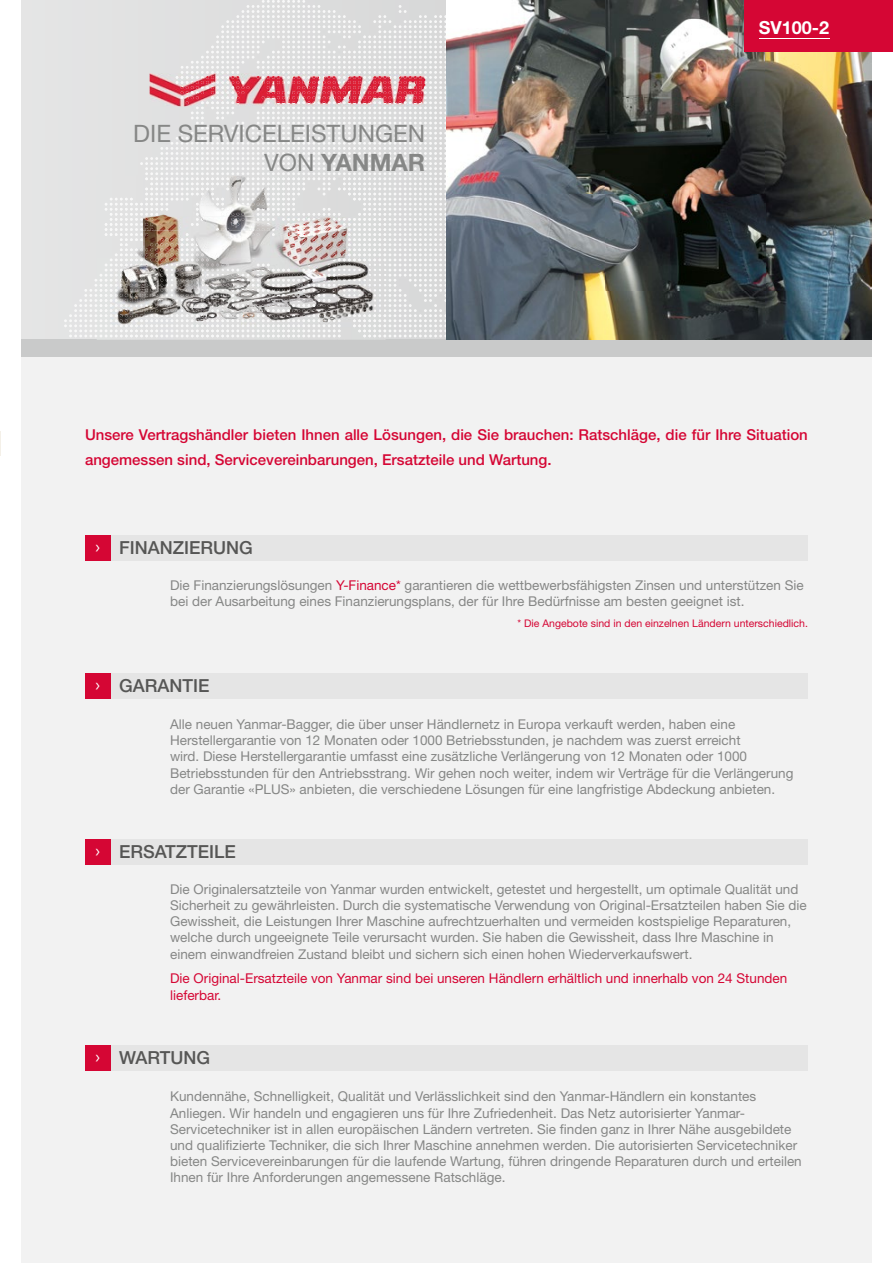
<style>
.page{position:relative;width:893px;height:1263px;background:#fff}
.page>*{position:absolute;margin:0;border:0;box-sizing:border-box;transform-origin:0 0}
.t1{font:24px/28.8px "Helvetica Neue LT Std";color:#868786;text-align:right}
.t2{font:500 18px "Helvetica Neue LT Std";color:#565655}
.t3{font:700 18px "Helvetica Neue LT Std";color:#fff}
.t4{font:500 15px/24.8px "Helvetica Neue LT Std";color:#d50634}
.t5{font:13.5px/16.2px "Helvetica Neue LT Std";color:#868786}
.t6{font:13.5px/16.2px "Helvetica Neue LT Std";color:#d50634}
.t7{font:10.5px "Helvetica Neue LT Std";color:#d50634}
.s1{font-weight:700}
.s2{font-family:"Myriad Pro";font-weight:400;color:#fff}
.s3{color:#d50634}
</style>
<div class="page">
<div style="left:21px;top:0;width:851px;height:1263px;background:#f2f2f2"></div>
<div style="left:21px;top:0;width:425px;height:340px;background:#e4e5e5"></div>
<div style="left:21px;top:340px;width:851px;height:17px;background:#c9caca"></div>
<img style="left:446px;top:0;width:426px;height:340px">
<div style="left:85px;top:535px;width:723px;height:25px;background:#e5e5e5"></div>
<div style="left:85px;top:535px;width:26px;height:25px;background:#d50634"></div>
<div style="left:85px;top:673px;width:723px;height:25px;background:#e5e5e5"></div>
<div style="left:85px;top:673px;width:26px;height:25px;background:#d50634"></div>
<div style="left:85px;top:839px;width:723px;height:26px;background:#e5e5e5"></div>
<div style="left:85px;top:839px;width:26px;height:26px;background:#d50634"></div>
<div style="left:85px;top:1045px;width:723px;height:25px;background:#e5e5e5"></div>
<div style="left:85px;top:1045px;width:26px;height:25px;background:#d50634"></div>
<svg style="left:64px;top:0;width:382px;height:340px"></svg>
<div style="left:744px;top:0;width:149px;height:51px;background:#d50634"></div>
<hr style="left:759px;top:38px;width:70px;height:1px;background:#fff">
<img style="left:130px;top:264px;width:99px;height:7px">
<img style="left:338px;top:264px;width:48px;height:13px">
<h1 class="t1" style="left:133px;top:119px;width:293px">DIE SERVICELEISTUNGEN<br>VON <span class="s1">YANMAR</span></h1>
<h2 class="t3" style="left:759px;top:16px;width:72px">SV100-2</h2>
<p class="t4" style="left:85px;top:422px;width:724px">Unsere Vertragshändler bieten Ihnen alle Lösungen, die Sie brauchen: Ratschläge, die für Ihre Situation angemessen sind, Servicevereinbarungen, Ersatzteile und Wartung.</p>
<h2 class="t2" style="left:96px;top:537px;width:159px"><span class="s2">›</span> FINANZIERUNG</h2>
<p class="t5" style="left:170px;top:577px;width:635px">Die Finanzierungslösungen <span class="s3">Y-Finance*</span> garantieren die wettbewerbsfähigsten Zinsen und unterstützen Sie bei der Ausarbeitung eines Finanzierungsplans, der für Ihre Bedürfnisse am besten geeignet ist.</p>
<p class="t7" style="left:518px;top:617px;width:292px">* Die Angebote sind in den einzelnen Ländern unterschiedlich.</p>
<h2 class="t2" style="left:96px;top:675px;width:115px"><span class="s2">›</span> GARANTIE</h2>
<p class="t5" style="left:170px;top:716px;width:625px">Alle neuen Yanmar-Bagger, die über unser Händlernetz in Europa verkauft werden, haben eine Herstellergarantie von 12 Monaten oder 1000 Betriebsstunden, je nachdem was zuerst erreicht<br>wird. Diese Herstellergarantie umfasst eine zusätzliche Verlängerung von 12 Monaten oder 1000<br>Betriebsstunden für den Antriebsstrang. Wir gehen noch weiter, indem wir Verträge für die Verlängerung der Garantie «PLUS» anbieten, die verschiedene Lösungen für eine langfristige Abdeckung anbieten.</p>
<h2 class="t2" style="left:96px;top:841px;width:142px"><span class="s2">›</span> ERSATZTEILE</h2>
<p class="t5" style="left:170px;top:881px;width:638px">Die Originalersatzteile von Yanmar wurden entwickelt, getestet und hergestellt, um optimale Qualität und Sicherheit zu gewährleisten. Durch die systematische Verwendung von Original-Ersatzteilen haben Sie die Gewissheit, die Leistungen Ihrer Maschine aufrechtzuerhalten und vermeiden kostspielige Reparaturen, welche durch ungeeignete Teile verursacht wurden. Sie haben die Gewissheit, dass Ihre Maschine in einem einwandfreien Zustand bleibt und sichern sich einen hohen Wiederverkaufswert.</p>
<p class="t6" style="left:170px;top:970px;width:619px">Die Original-Ersatzteile von Yanmar sind bei unseren Händlern erhältlich und innerhalb von 24 Stunden lieferbar.</p>
<h2 class="t2" style="left:96px;top:1047px;width:116px"><span class="s2">›</span> WARTUNG</h2>
<p class="t5" style="left:170px;top:1088px;width:633px">Kundennähe, Schnelligkeit, Qualität und Verlässlichkeit sind den Yanmar-Händlern ein konstantes Anliegen. Wir handeln und engagieren uns für Ihre Zufriedenheit. Das Netz autorisierter Yanmar-Servicetechniker ist in allen europäischen Ländern vertreten. Sie finden ganz in Ihrer Nähe ausgebildete und qualifizierte Techniker, die sich Ihrer Maschine annehmen werden. Die autorisierten Servicetechniker bieten Servicevereinbarungen für die laufende Wartung, führen dringende Reparaturen durch und erteilen Ihnen für Ihre Anforderungen angemessene Ratschläge.</p>
</div>
